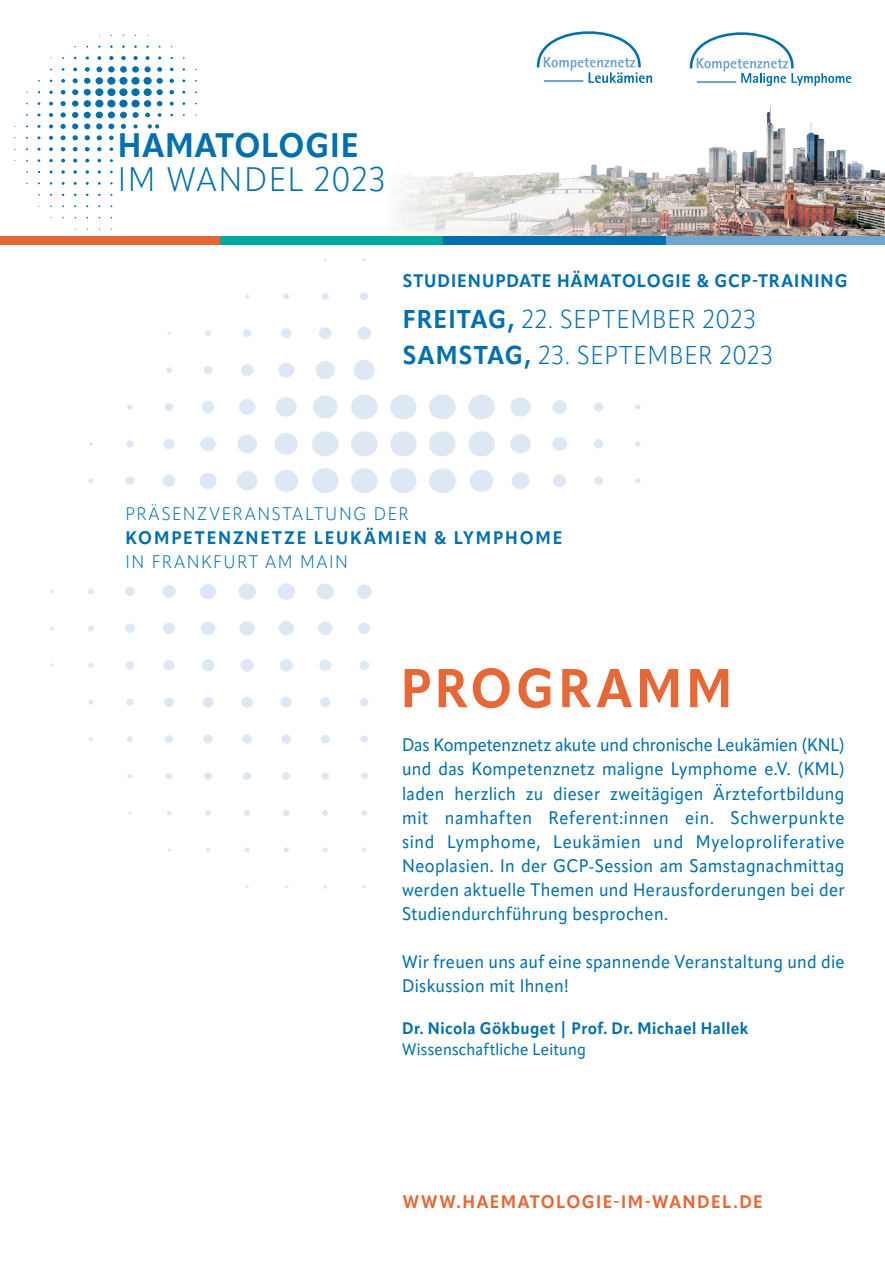
<style>
.page{position:relative;width:885px;height:1263px;background:#fff}
.page>*{position:absolute;margin:0;border:0;box-sizing:border-box;transform-origin:0 0}
.t1{font:700 54px "Apparat Semi Cond";letter-spacing:.07em;color:#e56836}
.t2{font:300 33.6px "Apparat Semi Cond";letter-spacing:.05em;color:#006faf}
.t3{font:700 33.6px "Apparat Semi Cond";letter-spacing:.025em;color:#006faf}
.t4{font:300 25.5px "Apparat Semi Cond";letter-spacing:.04em;color:#006faf}
.NL_BODY_2019{font:18px/24px "Apparat Semi Cond";letter-spacing:.02em;color:#006faf;text-align:justify}
.t5{font:300 18px "Apparat Semi Cond";letter-spacing:.09em;color:#006faf}
.t6{font:700 18px "Apparat Semi Cond";letter-spacing:.06em;color:#006faf}
.t7{font:700 18px "Apparat Semi Cond";letter-spacing:.105em;color:#006faf}
.t8{font:700 18px "Apparat Semi Cond";letter-spacing:.08em;color:#e56836}
.NL_BODY_2019-2{font:700 16.5px "Apparat Semi Cond";letter-spacing:.025em;color:#006faf}
.NL_BODY_2019-3{font:16.5px "Apparat Semi Cond";letter-spacing:.01em;color:#006faf}
.s1{font-weight:700}
</style>
<div class="page">
<svg style="left:50px;top:258px;width:590px;height:631px"></svg>
<div style="left:11px;top:504px;width:873px;height:66px;background:#fff"></div>
<div style="left:389px;top:249px;width:495px;height:138px;background:#fff"></div>
<img style="left:399px;top:107px;width:485px;height:129px">
<svg style="left:14px;top:34px;width:183px;height:196px"></svg>
<svg style="left:689px;top:32px;width:162px;height:54px"></svg>
<svg style="left:536px;top:31px;width:116px;height:52px"></svg>
<div style="left:0;top:236px;width:220px;height:9px;background:#e56836"></div>
<div style="left:220px;top:236px;width:223px;height:9px;background:#00a99d"></div>
<div style="left:443px;top:236px;width:223px;height:9px;background:#006faf"></div>
<div style="left:666px;top:236px;width:218px;height:9px;background:#71a5d0"></div>
<p class="t3" style="left:118px;top:125px;width:242px">HAMATOLOGIE</p>
<p class="t2" style="left:118px;top:159px;width:269px">IM WANDEL 2023</p>
<p class="t6" style="left:403px;top:270px;width:446px">STUDIENUPDATE HÄMATOLOGIE &amp; GCP-TRAINING</p>
<p class="t4" style="left:403px;top:304px;width:354px"><span class="s1">FREITAG,</span> 22. SEPTEMBER 2023</p>
<p class="t4" style="left:403px;top:340px;width:371px"><span class="s1">SAMSTAG,</span> 23. SEPTEMBER 2023</p>
<p class="t5" style="left:125px;top:503px;width:284px">PRÄSENZVERANSTALTUNG DER</p>
<p class="t7" style="left:125px;top:526px;width:438px">KOMPETENZNETZE LEUKÄMIEN &amp; LYMPHOME</p>
<p class="t5" style="left:125px;top:551px;width:224px">IN FRANKFURT AM MAIN</p>
<p class="t1" style="left:400px;top:655px;width:333px">PROGRAMM</p>
<p class="NL_BODY_2019" style="left:402px;top:733px;width:444px">Das Kompetenznetz akute und chronische Leukämien (KNL) und das Kompetenznetz maligne Lymphome e.V. (KML) laden herzlich zu dieser zweitägigen Ärztefortbildung mit namhaften Referent:innen ein. Schwerpunkte sind Lymphome, Leukämien und Myeloproliferative Neoplasien. In der GCP-Session am Samstagnachmittag werden aktuelle Themen und Herausforderungen bei der Studiendurchführung besprochen.</p>
<p class="NL_BODY_2019" style="left:402px;top:949px;width:444px">Wir freuen uns auf eine spannende Veranstaltung und die<br>Diskussion mit Ihnen!</p>
<p class="NL_BODY_2019-2" style="left:402px;top:1018px;width:348px">Dr. Nicola Gökbuget | Prof. Dr. Michael Hallek</p>
<p class="NL_BODY_2019-3" style="left:402px;top:1039px;width:185px">Wissenschaftliche Leitung</p>
<p class="t8" style="left:403px;top:1191px;width:361px">WWW.HAEMATOLOGIE-IM-WANDEL.DE</p>
</div>
